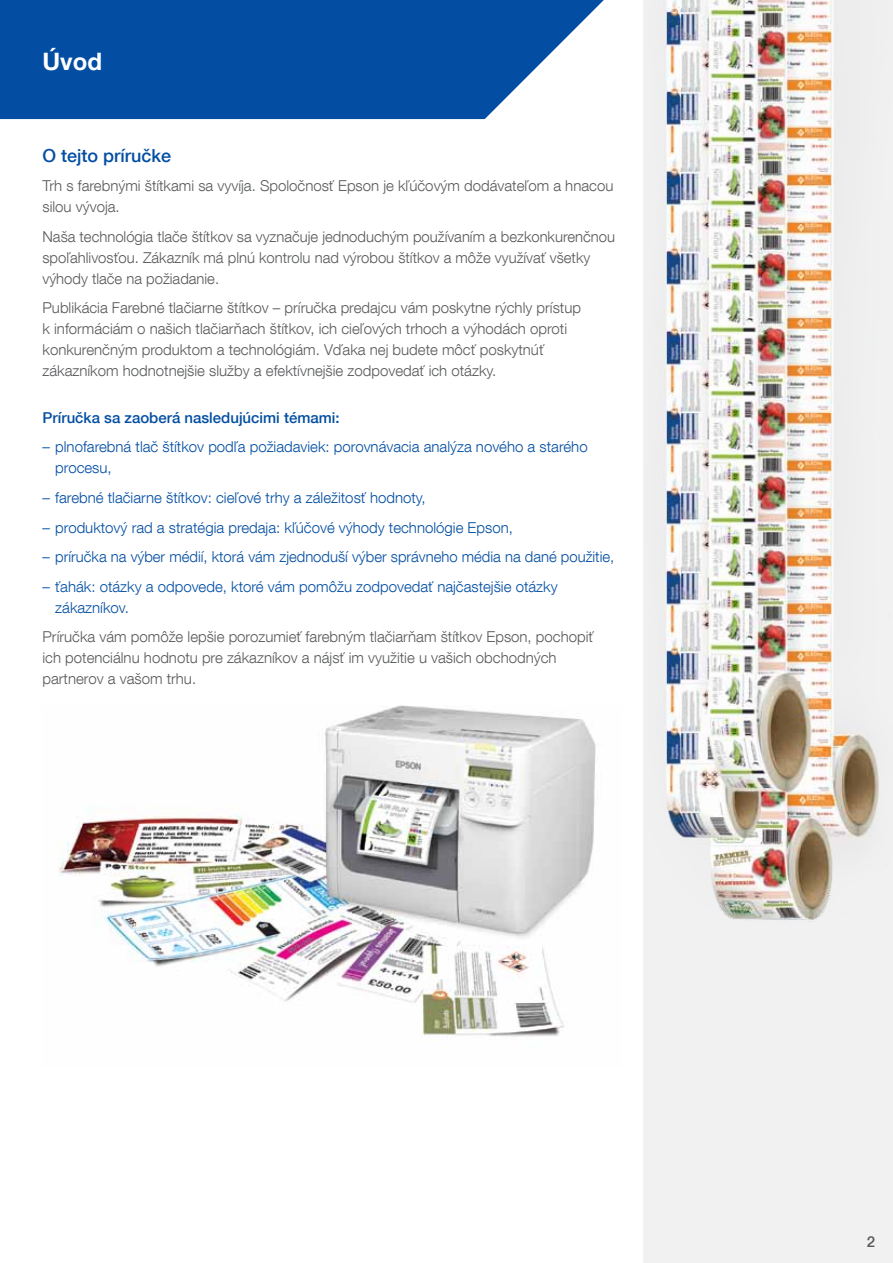
<style>
.page{position:relative;width:893px;height:1263px;background:#fff}
.page>*{position:absolute;margin:0;border:0;box-sizing:border-box;transform-origin:0 0}
.t1{font:700 24px "Helvetica Neue LT Com";color:#fff}
.t2{font:500 18px "Helvetica Neue LT Com";color:#034ea2}
.t3{font:300 15px/21px "Helvetica Neue LT Com";color:#58595b}
.t4{font:300 15px/21px "Helvetica Neue LT Com";color:#034ea2}
.t5{font:500 15px "Helvetica Neue LT Com";color:#034ea2}
.t6{font:500 15px "Helvetica Neue LT Com";color:#58595b}
</style>
<div class="page">
<svg style="left:0;top:0;width:604px;height:119px;background:#1b5fab"></svg>
<div style="left:643px;top:974px;width:250px;height:289px;background:#f1f1f2"></div>
<img style="left:643px;top:0;width:250px;height:974px">
<img style="left:58px;top:705px;width:538px;height:332px">
<h1 class="t1" style="left:43px;top:47px;width:61px">Úvod</h1>
<p class="t2" style="left:43px;top:145px;width:130px">O tejto príručke</p>
<p class="t3" style="left:43px;top:175px;width:572px">Trh s farebnými štítkami sa vyvíja. Spoločnosť Epson je kľúčovým dodávateľom a hnacou silou vývoja.</p>
<p class="t3" style="left:43px;top:226px;width:574px">Naša technológia tlače štítkov sa vyznačuje jednoduchým používaním a bezkonkurenčnou spoľahlivosťou. Zákazník má plnú kontrolu nad výrobou štítkov a môže využívať všetky výhody tlače na požiadanie.</p>
<p class="t3" style="left:43px;top:297px;width:540px">Publikácia Farebné tlačiarne štítkov – príručka predajcu vám poskytne rýchly prístup k informáciám o našich tlačiarňach štítkov, ich cieľových trhoch a výhodách oproti konkurenčným produktom a technológiám. Vďaka nej budete môcť poskytnúť zákazníkom hodnotnejšie služby a efektívnejšie zodpovedať ich otázky.</p>
<p class="t5" style="left:43px;top:409px;width:299px">Príručka sa zaoberá nasledujúcimi témami:</p>
<p class="t4" style="left:55px;top:436px;width:534px;text-indent:-13px">– plnofarebná tlač štítkov podľa požiadaviek: porovnávacia analýza nového a starého procesu,</p>
<p class="t4" style="left:43px;top:487px;width:385px">– farebné tlačiarne štítkov: cieľové trhy a záležitosť hodnoty,</p>
<p class="t4" style="left:43px;top:516px;width:472px">– produktový rad a stratégia predaja: kľúčové výhody technológie Epson,</p>
<p class="t4" style="left:43px;top:546px;width:573px">– príručka na výber médií, ktorá vám zjednoduší výber správneho média na dané použitie,</p>
<p class="t4" style="left:55px;top:575px;width:504px;text-indent:-13px">– ťahák: otázky a odpovede, ktoré vám pomôžu zodpovedať najčastejšie otázky zákazníkov.</p>
<p class="t3" style="left:43px;top:626px;width:552px">Príručka vám pomôže lepšie porozumieť farebným tlačiarňam štítkov Epson, pochopiť ich potenciálnu hodnotu pre zákazníkov a nájsť im využitie u vašich obchodných partnerov a vašom trhu.</p>
<p class="t6" style="left:867px;top:1233px;width:10px">2</p>
</div>
